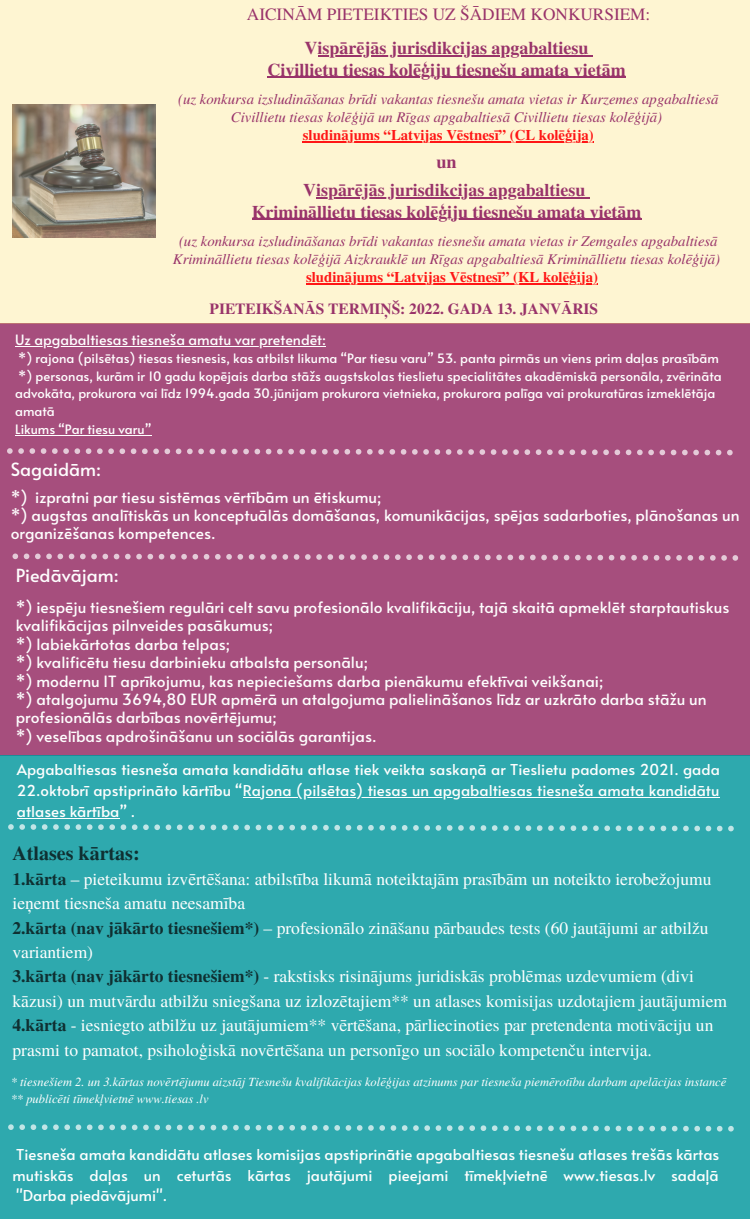
<style>
.page{position:relative;width:750px;height:1219px;background:#fff}
.page>*{position:absolute;margin:0;border:0;box-sizing:border-box;transform-origin:0 0}
.t1{font:700 20px "Te X Gyre Termes";color:#0f3032}
.t2{font:700 18.25px "Te X Gyre Termes";color:#99336a}
.t3{font:700 18px "Te X Gyre Termes";color:#99336a}
.t4{font:18px "Alata";color:#fefefe}
.t5{font:700 17.88px "Te X Gyre Termes";color:#99336a}
.t6{font:17.5px/24.4px "Te X Gyre Termes";color:#fefefe}
.t7{font:17.25px "Te X Gyre Termes";color:#99336a}
.t8{font:15.5px/18.4px "Alata";color:#fefefe}
.t9{font:700 15.38px "Te X Gyre Termes";color:#99336a}
.t10{font:15px/20.6px "Alata";color:#fefefe;text-align:justify}
.t11{font:italic 14.75px/18.1px "Te X Gyre Termes";color:#99336a;text-align:center}
.t12{font:700 14.75px "Te X Gyre Termes";color:#ff1616}
.t13{font:14.12px "Alata";color:#fff}
.t14{font:13px/17.8px "Alata";color:#fff}
.t15{font:italic 12.5px "Te X Gyre Termes";color:#fefefe}
.s1{font-weight:700;color:#0f3032}
</style>
<div class="page">
<div style="left:0;top:323px;width:750px;height:432px;background:#a64e7d"></div>
<div style="left:0;top:755px;width:750px;height:464px;background:#2ea9ae"></div>
<div style="left:0;top:0;width:750px;height:323px;background:#fef5d2"></div>
<hr style="left:318px;top:55px;width:270px;height:2px;background:#99336a">
<hr style="left:267px;top:77px;width:359px;height:1px;background:#99336a">
<hr style="left:303px;top:141px;width:291px;height:1px;background:#ff1616">
<hr style="left:316px;top:197px;width:269px;height:2px;background:#99336a">
<hr style="left:252px;top:219px;width:389px;height:1px;background:#99336a">
<hr style="left:306px;top:283px;width:292px;height:1px;background:#ff1616">
<svg style="left:13px;top:553px;width:725px;height:8px"></svg>
<img style="left:13px;top:105px;width:142px;height:133px">
<hr style="left:243px;top:797px;width:476px;height:1px;background:#fefefe">
<hr style="left:17px;top:817px;width:103px;height:1px;background:#fefefe">
<hr style="left:15px;top:346px;width:311px;height:1px;background:#fff">
<hr style="left:15px;top:435px;width:136px;height:1px;background:#fff">
<svg style="left:7px;top:448px;width:726px;height:7px"></svg>
<svg style="left:8px;top:824px;width:726px;height:7px"></svg>
<svg style="left:8px;top:1124px;width:726px;height:7px"></svg>
<p class="t7" style="left:247px;top:2px;width:405px">AICINĀM PIETEIKTIES UZ ŠĀDIEM KONKURSIEM:</p>
<p class="t3" style="left:305px;top:34px;width:285px">Vispārējās jurisdikcijas apgabaltiesu</p>
<p class="t3" style="left:267px;top:56px;width:360px">Civillietu tiesas kolēģiju tiesnešu amata vietām</p>
<p class="t11" style="left:178px;top:89px;width:542px">(uz konkursa izsludināšanas brīdi vakantas tiesnešu amata vietas ir Kurzemes apgabaltiesā<br>Civillietu tiesas kolēģijā un Rīgas apgabaltiesā Civillietu tiesas kolēģijā)</p>
<p class="t12" style="left:303px;top:123px;width:293px">sludinājums “Latvijas Vēstnesī” (CL kolēģija)</p>
<p class="t2" style="left:436px;top:147px;width:22px">un</p>
<p class="t5" style="left:303px;top:176px;width:283px">Vispārējās jurisdikcijas apgabaltiesu</p>
<p class="t5" style="left:252px;top:198px;width:391px">Krimināllietu tiesas kolēģiju tiesnešu amata vietām</p>
<p class="t11" style="left:173px;top:231px;width:549px">(uz konkursa izsludināšanas brīdi vakantas tiesnešu amata vietas ir Zemgales apgabaltiesā<br>Krimināllietu tiesas kolēģijā Aizkrauklē un Rīgas apgabaltiesā Krimināllietu tiesas kolēģijā)</p>
<p class="t12" style="left:306px;top:265px;width:293px">sludinājums “Latvijas Vēstnesī” (KL kolēģija)</p>
<p class="t9" style="left:210px;top:297px;width:390px">PIETEIKŠANĀS TERMIŅŠ: 2022. GADA 13. JANVĀRIS</p>
<p class="t13" style="left:15px;top:329px;width:312px">Uz apgabaltiesas tiesneša amatu var pretendēt:</p>
<p class="t14" style="left:18px;top:349px;width:702px">*) rajona (pilsētas) tiesas tiesnesis, kas atbilst likuma “Par tiesu varu” 53. panta pirmās un viens prim daļas prasībām</p>
<p class="t14" style="left:15px;top:366px;width:708px">*) personas, kurām ir 10 gadu kopējais darba stāžs augstskolas tieslietu specialitātes akadēmiskā personāla, zvērināta advokāta, prokurora vai līdz 1994.gada 30.jūnijam prokurora vietnieka, prokurora palīga vai prokuratūras izmeklētāja amatā</p>
<p class="t14" style="left:15px;top:420px;width:138px">Likums “Par tiesu varu”</p>
<p class="t4" style="left:11px;top:456px;width:92px">Sagaidām:</p>
<p class="t8" style="left:11px;top:488px;width:372px">*) izpratni par tiesu sistēmas vērtībām un ētiskumu;</p>
<p class="t8" style="left:11px;top:506px;width:730px;line-height:18px">*) augstas analītiskās un konceptuālās domāšanas, komunikācijas, spējas sadarboties, plānošanas un organizēšanas kompetences.</p>
<p class="t4" style="left:16px;top:563px;width:105px">Piedāvājam:</p>
<p class="t8" style="left:16px;top:597px;width:715px">*) iespēju tiesnešiem regulāri celt savu profesionālo kvalifikāciju, tajā skaitā apmeklēt starptautiskus kvalifikācijas pilnveides pasākumus;</p>
<p class="t8" style="left:16px;top:634px;width:216px">*) labiekārtotas darba telpas;</p>
<p class="t8" style="left:16px;top:653px;width:354px">*) kvalificētu tiesu darbinieku atbalsta personālu;</p>
<p class="t8" style="left:16px;top:671px;width:589px">*) modernu IT aprīkojumu, kas nepieciešams darba pienākumu efektīvai veikšanai;</p>
<p class="t8" style="left:16px;top:689px;width:692px">*) atalgojumu 3694,80 EUR apmērā un atalgojuma palielināšanos līdz ar uzkrāto darba stāžu un profesionālās darbības novērtējumu;</p>
<p class="t8" style="left:16px;top:726px;width:362px">*) veselības apdrošināšanu un sociālās garantijas.</p>
<p class="t10" style="left:17px;top:759px;width:705px">Apgabaltiesas tiesneša amata kandidātu atlase tiek veikta saskaņā ar Tieslietu padomes 2021. gada 22.oktobrī apstiprināto kārtību “Rajona (pilsētas) tiesas un apgabaltiesas tiesneša amata kandidātu atlases kārtība” .</p>
<p class="t1" style="left:13px;top:838px;width:129px">Atlases kārtas:</p>
<p class="t6" style="left:13px;top:866px;width:701px"><span class="s1">1.kārta</span> – pieteikumu izvērtēšana: atbilstība likumā noteiktajām prasībām un noteikto ierobežojumu ieņemt tiesneša amatu neesamība</p>
<p class="t6" style="left:13px;top:914px;width:698px"><span class="s1">2.kārta (nav jākārto tiesnešiem*)</span> – profesionālo zināšanu pārbaudes tests (60 jautājumi ar atbilžu variantiem)</p>
<p class="t6" style="left:13px;top:963px;width:716px"><span class="s1">3.kārta (nav jākārto tiesnešiem*)</span> - rakstisks risinājums juridiskās problēmas uzdevumiem (divi kāzusi) un mutvārdu atbilžu sniegšana uz izlozētajiem** un atlases komisijas uzdotajiem jautājumiem</p>
<p class="t6" style="left:13px;top:1012px;width:702px"><span class="s1">4.kārta</span> - iesniegto atbilžu uz jautājumiem** vērtēšana, pārliecinoties par pretendenta motivāciju un prasmi to pamatot, psiholoģiskā novērtēšana un personīgo un sociālo kompetenču intervija.</p>
<p class="t15" style="left:11px;top:1072px;width:717px">* tiesnešiem 2. un 3.kārtas novērtējumu aizstāj Tiesnešu kvalifikācijas kolēģijas atzinums par tiesneša piemērotību darbam apelācijas instancē</p>
<p class="t15" style="left:11px;top:1089px;width:199px">** publicēti tīmekļvietnē www.tiesas .lv</p>
<p class="t10" style="left:13px;top:1143px;width:708px">Tiesneša amata kandidātu atlases komisijas apstiprinātie apgabaltiesas tiesnešu atlases trešās kārtas mutiskās daļas un ceturtās kārtas jautājumi pieejami tīmekļvietnē www.tiesas.lv sadaļā "Darba piedāvājumi".</p>
</div>
